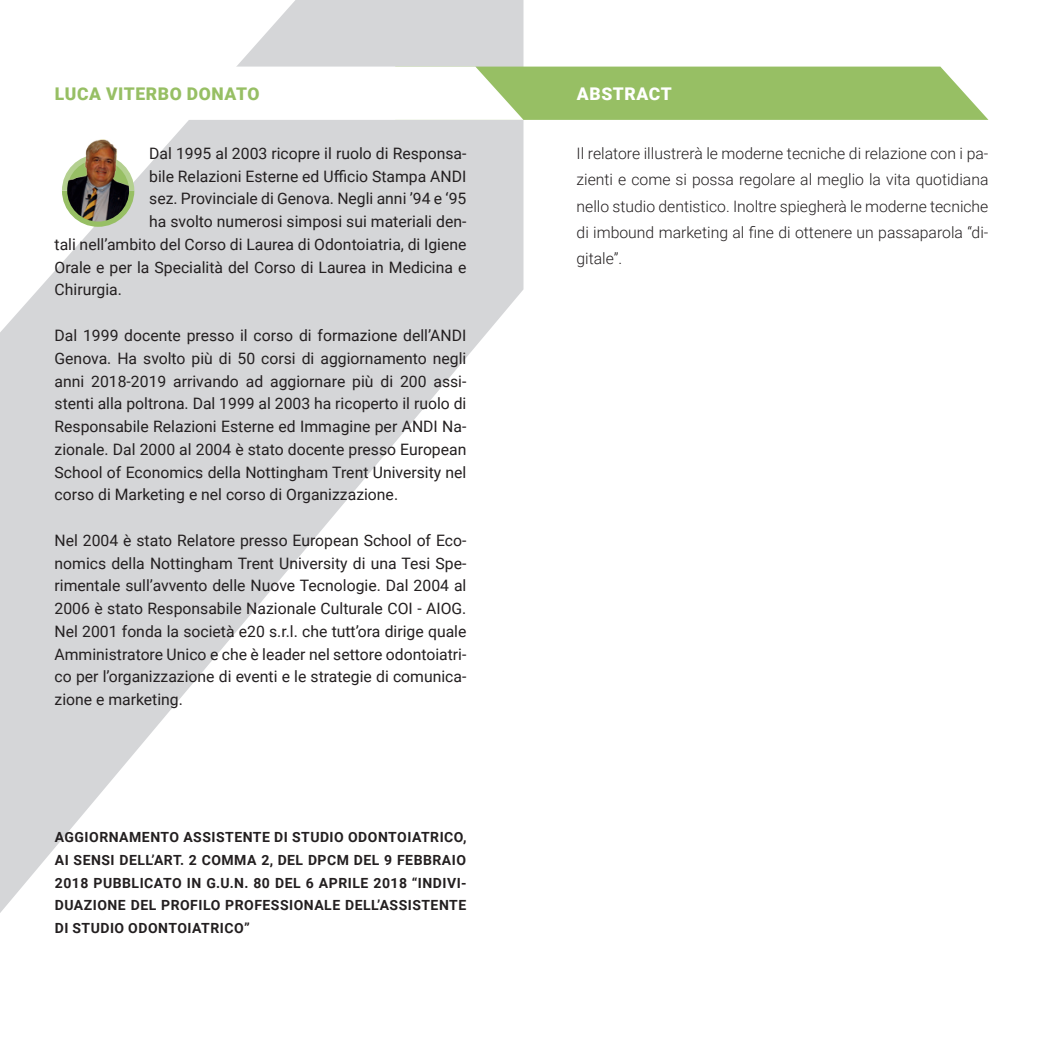
<style>
.page{position:relative;width:1047px;height:1047px;background:#fff}
.page>*{position:absolute;margin:0;border:0;box-sizing:border-box;transform-origin:0 0}
.t1{font:900 17.5px "Roboto";letter-spacing:.035em;color:#97bf64}
.t2{font:900 17.5px "Roboto";letter-spacing:.035em;color:#fff}
.t3{font:15.75px/22.8px "Roboto";color:#231f20;text-align:justify}
.t4{font:300 15.75px/26.2px "Roboto";color:#231f20;text-align:justify}
.t5{font:700 14px/22.8px "Roboto";letter-spacing:.035em;color:#231f20;text-align:justify}
</style>
<div class="page">
<svg style="left:0;top:0;width:523px;height:913px;fill:#d5d6d8"></svg>
<svg style="left:0;top:67px;width:988px;height:53px"></svg>
<svg style="left:62px;top:154px;width:72px;height:73px"></svg>
<img style="left:67px;top:139px;width:62px;height:82px">
<p class="t1" style="left:55px;top:81px;width:206px">LUCA VITERBO DONATO</p>
<p class="t3" style="left:149px;top:141px;width:319px">Dal 1995 al 2003 ricopre il ruolo di Responsa-</p>
<p class="t3" style="left:149px;top:164px;width:319px">bile Relazioni Esterne ed Ufficio Stampa ANDI</p>
<p class="t3" style="left:149px;top:187px;width:319px">sez. Provinciale di Genova. Negli anni ’94 e ‘95</p>
<p class="t3" style="left:149px;top:210px;width:319px">ha svolto numerosi simposi sui materiali den-</p>
<p class="t3" style="left:55px;top:232px;width:413px">tali nell’ambito del Corso di Laurea di Odontoiatria, di Igiene</p>
<p class="t3" style="left:55px;top:255px;width:413px">Orale e per la Specialità del Corso di Laurea in Medicina e</p>
<p class="t3" style="left:55px;top:278px;width:69px">Chirurgia.</p>
<p class="t3" style="left:55px;top:323px;width:413px">Dal 1999 docente presso il corso di formazione dell’ANDI Genova. Ha svolto più di 50 corsi di aggiornamento negli anni 2018-2019 arrivando ad aggiornare più di 200 assi&shy;stenti alla poltrona. Dal 1999 al 2003 ha ricoperto il ruolo di Responsabile Relazioni Esterne ed Immagine per ANDI Na&shy;zionale. Dal 2000 al 2004 è stato docente presso European School of Economics della Nottingham Trent University nel corso di Marketing e nel corso di Organizzazione.</p>
<p class="t3" style="left:55px;top:528px;width:413px">Nel 2004 è stato Relatore presso European School of Eco&shy;nomics della Nottingham Trent University di una Tesi Spe&shy;rimentale sull’avvento delle Nuove Tecnologie. Dal 2004 al 2006 è stato Responsabile Nazionale Culturale COI - AIOG.<br>Nel 2001 fonda la società e20 s.r.l. che tutt’ora dirige quale Amministratore Unico e che è leader nel settore odontoiatri&shy;co per l’organizzazione di eventi e le strategie di comunica&shy;zione e marketing.</p>
<p class="t5" style="left:55px;top:825px;width:413px">AGGIORNAMENTO ASSISTENTE DI STUDIO ODONTOIATRICO, AI SENSI DELL’ART. 2 COMMA 2, DEL DPCM DEL 9 FEBBRAIO 2018 PUBBLICATO IN G.U.N. 80 DEL 6 APRILE 2018 “INDIVI-DUAZIONE DEL PROFILO PROFESSIONALE DELL’ASSISTENTE DI STUDIO ODONTOIATRICO”</p>
<p class="t2" style="left:577px;top:81px;width:96px">ABSTRACT</p>
<p class="t4" style="left:576px;top:140px;width:413px">Il relatore illustrerà le moderne tecniche di relazione con i pa&shy;zienti e come si possa regolare al meglio la vita quotidiana nello studio dentistico. Inoltre spiegherà le moderne tecniche di imbound marketing al fi ne di ottenere un passaparola “di&shy;gitale”.</p>
</div>
